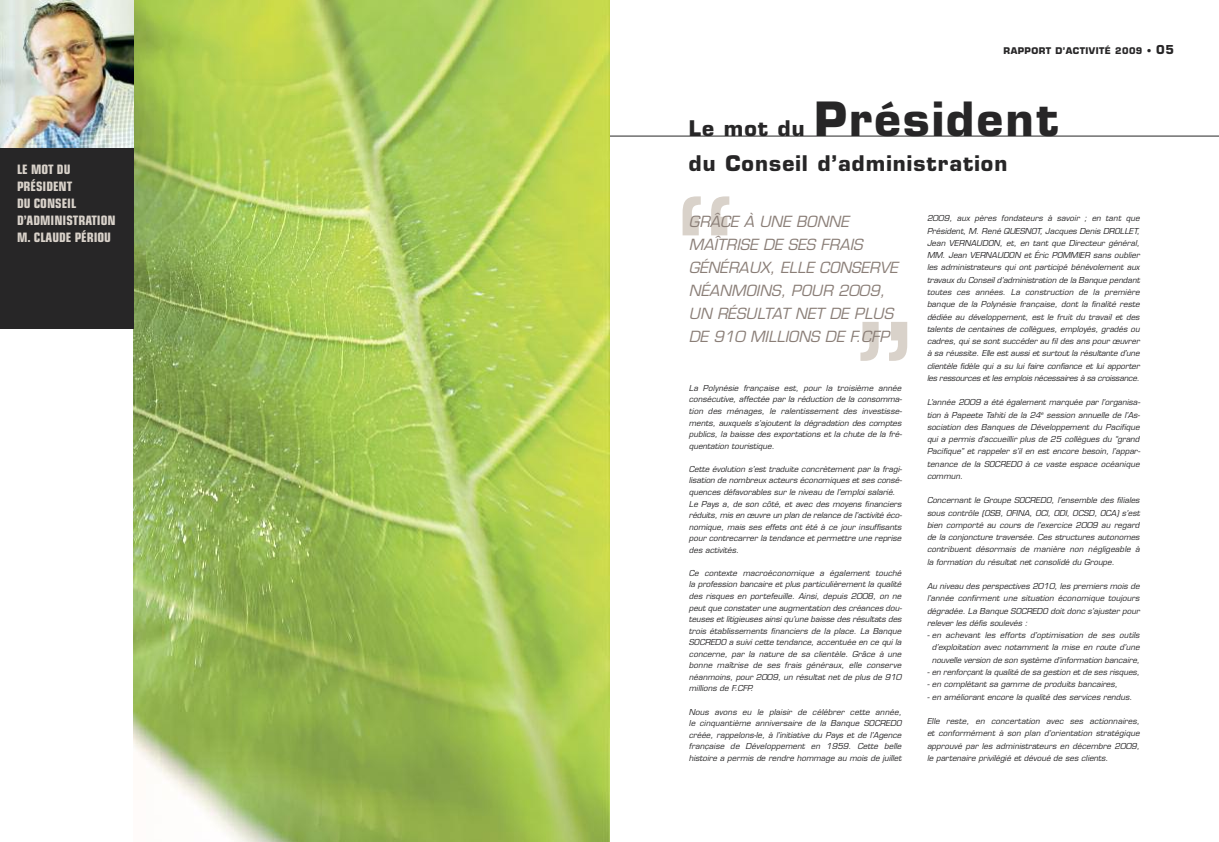
<style>
.page{position:relative;width:1219px;height:842px;background:#fff}
.page>*{position:absolute;margin:0;border:0;box-sizing:border-box;transform-origin:0 0}
.t1{font:181.9px "Eurostile";color:#d9d2ca}
.t2{font:700 46px "Eurostile";letter-spacing:.05em;color:#272627}
.t3{font:700 21px "Eurostile";letter-spacing:.05em;color:#272627}
.t4{font:italic 15px/23px "Eurostile";letter-spacing:.005em;color:#8a7e77}
.t5{font:700 condensed 13px/17px "Eurostile";color:#d9d2ca}
.t6{font:700 9px "Eurostile";letter-spacing:.05em;color:#272627}
.t7{font:italic 8px/12.3px "Eurostile";letter-spacing:.005em;color:#272627;text-align:justify}
.s1{font-size:12px}
.s2{font-size:21px}
</style>
<div class="page">
<hr style="left:161px;top:136px;width:1058px;height:1px;background:#272627">
<img style="left:133px;top:0;width:477px;height:842px">
<div style="left:0;top:147px;width:133px;height:182px;background:#272627"></div>
<img style="left:0;top:0;width:133px;height:147px">
<h3 class="t5" style="left:17px;top:162px;width:100px">LE MOT DU<br>PRÉSIDENT<br>DU CONSEIL<br>D’ADMINISTRATION<br>M. CLAUDE PÉRIOU</h3>
<p class="t6" style="left:1003px;top:48px;width:172px">RAPPORT D’ACTIVITÉ 2009 • <span class="s1">05</span></p>
<h2 class="t2" style="left:689px;top:101px;width:371px"><span class="s2">Le mot du</span> Président</h2>
<h3 class="t3" style="left:689px;top:155px;width:320px">du Conseil d’administration</h3>
<h1 class="t1" style="left:673px;top:198px;width:67px">“</h1>
<h3 class="t4" style="left:689px;top:211px;width:211px">GRÂCE À UNE BONNE<br>MAÎTRISE DE SES FRAIS<br>GÉNÉRAUX, ELLE CONSERVE<br>NÉANMOINS, POUR 2009,<br>UN RÉSULTAT NET DE PLUS<br>DE 910 MILLIONS DE F.CFP</h3>
<p class="t7" style="left:927px;top:213px;width:214px">2009, aux pères fondateurs à savoir ; en tant que Président, M. René QUESNOT, Jacques Denis DROLLET, Jean VERNAUDON, et, en tant que Directeur général, MM. Jean VERNAUDON et Éric POMMIER sans oublier les administrateurs qui ont participé bénévolement aux travaux du Conseil d’administration de la Banque pendant toutes ces années. La construction de la première banque de la Polynésie française, dont la finalité reste dédiée au développement, est le fruit du travail et des talents de centaines de collègues, employés, gradés ou cadres, qui se sont succéder au fil des ans pour œuvrer à sa réussite. Elle est aussi et surtout la résultante d’une clientèle fidèle qui a su lui faire confiance et lui apporter les ressources et les emplois nécessaires à sa croissance.</p>
<p class="t7" style="left:927px;top:397px;width:215px">L’année 2009 a été également marquée par l’organisa&shy;tion à Papeete Tahiti de la 24<sup>e</sup> session annuelle de l’As&shy;sociation des Banques de Développement du Pacifique qui a permis d’accueillir plus de 25 collègues du “grand Pacifique” et rappeler s’il en est encore besoin, l’appar&shy;tenance de la SOCREDO à ce vaste espace océanique commun.</p>
<p class="t7" style="left:927px;top:495px;width:214px">Concernant le Groupe SOCREDO, l’ensemble des filiales sous contrôle (OSB, OFINA, OCI, ODI, OCSD, OCA) s’est bien comporté au cours de l’exercice 2009 au regard de la conjoncture traversée. Ces structures autonomes contribuent désormais de manière non négligeable à la formation du résultat net consolidé du Groupe.</p>
<p class="t7" style="left:927px;top:581px;width:214px">Au niveau des perspectives 2010, les premiers mois de l’année confirment une situation économique toujours dégradée. La Banque SOCREDO doit donc s’ajuster pour relever les défis soulevés :</p>
<p class="t7" style="left:927px;top:630px;width:214px;text-align:center">- en achevant les efforts d’optimisation de ses outils d’exploitation avec notamment la mise en route d’une nouvelle version de son système d’information bancaire,</p>
<p class="t7" style="left:927px;top:667px;width:214px">- en renforçant la qualité de sa gestion et de ses risques,</p>
<p class="t7" style="left:927px;top:679px;width:192px">- en complétant sa gamme de produits bancaires,</p>
<p class="t7" style="left:927px;top:691px;width:207px">- en améliorant encore la qualité des services rendus.</p>
<p class="t7" style="left:927px;top:716px;width:214px">Elle reste, en concertation avec ses actionnaires, et conformément à son plan d’orientation stratégique approuvé par les administrateurs en décembre 2009, le partenaire privilégié et dévoué de ses clients.</p>
<h1 class="t1" style="left:851px;top:322px;width:67px">”</h1>
<p class="t7" style="left:689px;top:383px;width:214px;line-height:11.6px">La Polynésie française est, pour la troisième année consécutive, affectée par la réduction de la consomma&shy;tion des ménages, le ralentissement des investisse&shy;ments, auxquels s’ajoutent la dégradation des comptes publics, la baisse des exportations et la chute de la fré&shy;quentation touristique.</p>
<p class="t7" style="left:689px;top:464px;width:215px;line-height:11.6px;text-align:left">Cette évolution s’est traduite concrètement par la fragi&shy;lisation de nombreux acteurs économiques et ses consé&shy;quences défavorables sur le niveau de l’emploi salarié.<br>Le Pays a, de son côté, et avec des moyens financiers réduits, mis en œuvre un plan de relance de l’activité éco&shy;nomique, mais ses effets ont été à ce jour insuffisants pour contrecarrer la tendance et permettre une reprise des activités.</p>
<p class="t7" style="left:689px;top:568px;width:214px;line-height:11.6px">Ce contexte macroéconomique a également touché la profession bancaire et plus particulièrement la qualité des risques en portefeuille. Ainsi, depuis 2008, on ne peut que constater une augmentation des créances dou&shy;teuses et litigieuses ainsi qu’une baisse des résultats des trois établissements financiers de la place. La Banque SOCREDO a suivi cette tendance, accentuée en ce qui la concerne, par la nature de sa clientèle. Grâce à une bonne maîtrise de ses frais généraux, elle conserve néanmoins, pour 2009, un résultat net de plus de 910 millions de F.CFP.</p>
<p class="t7" style="left:689px;top:707px;width:214px;line-height:11.6px">Nous avons eu le plaisir de célébrer cette année, le cinquantième anniversaire de la Banque SOCREDO créée, rappelons-le, à l’initiative du Pays et de l’Agence française de Développement en 1959. Cette belle histoire a permis de rendre hommage au mois de juillet</p>
</div>
